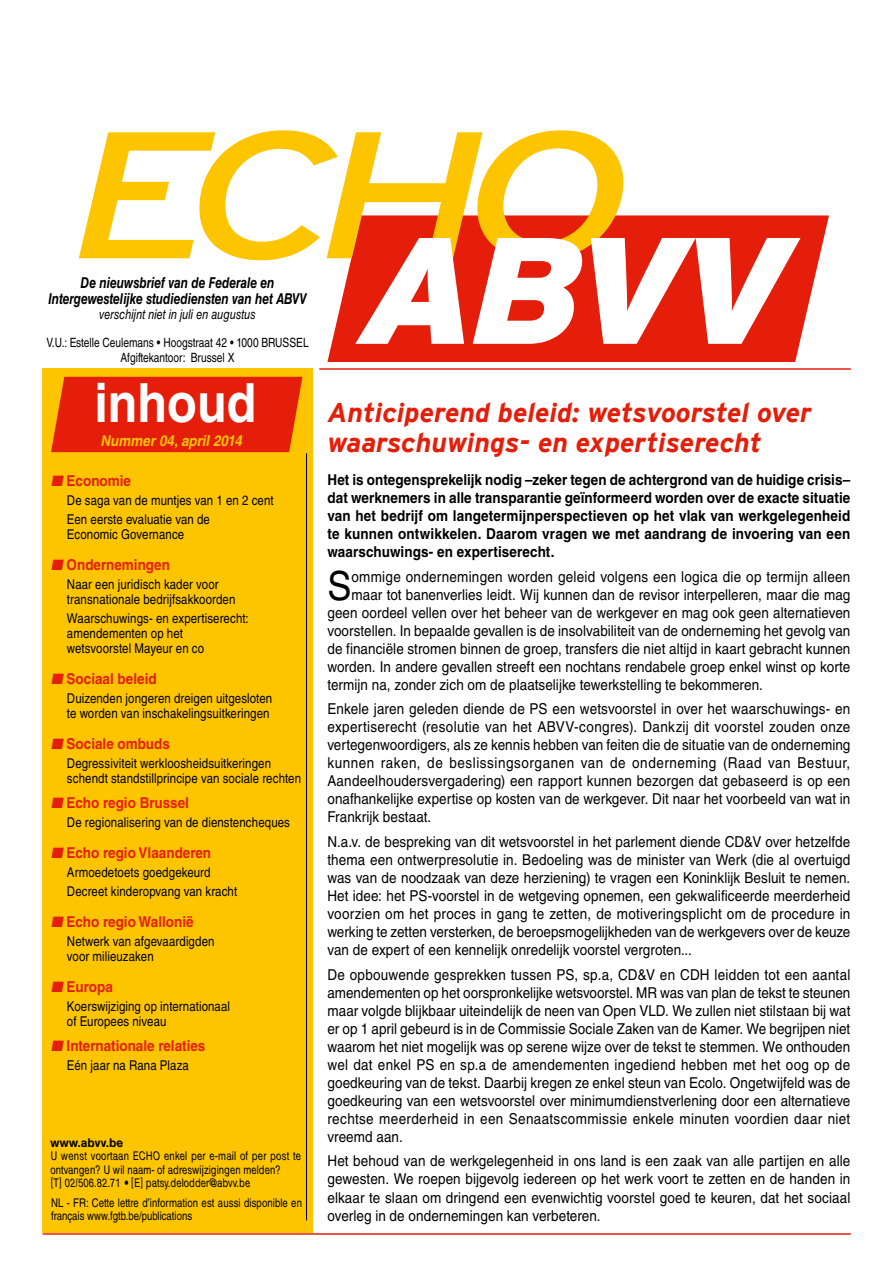
<style>
.page{position:relative;width:893px;height:1263px;background:#fff}
.page>*{position:absolute;margin:0;border:0;box-sizing:border-box;transform-origin:0 0}
.t1{font:italic 180px "Interstate";color:#fdc500;scale:1.33 1}
.t2{font:italic 900 151.2px "Interstate";color:#fff}
.t3{font:700 54px "Helvetica LT Std";color:#fff;scale:.9 1}
.t4{font:40.05px "Helvetica LT Std";color:#000;scale:.9 1}
.t5{font:italic 700 27px/30px "Interstate";color:#e41e0a}
.t6{font:15px/18px "Helvetica LT Std";letter-spacing:.005em;color:#000;text-align:justify;scale:.9 1}
.t7{font:700 15px/18px "Helvetica LT Std";letter-spacing:.005em;color:#000;text-align:justify;scale:.9 1}
.t8{font:700 15px "Helvetica LT Std";color:#e41e0a;scale:.9 1}
.t9{font:italic 700 15px/16.5px "Helvetica LT Std";color:#000;text-align:center;scale:.8 1}
.t10{font:italic 700 15px "Helvetica LT Std";color:#fdc500;scale:.9 1}
.t11{font:13.5px/15px "Helvetica LT Std";letter-spacing:.01em;color:#000;scale:.85 1}
.t12{font:italic 13.5px "Helvetica LT Std";color:#000;scale:.8 1}
.t13{font:12.75px/15px "Helvetica LT Std";color:#000;text-align:center;scale:.8 1}
.t14{font:italic 12px/13.5px "Helvetica LT Std";color:#000;scale:.8 1}
.t15{font:12px/13.5px "Helvetica LT Std";color:#000;scale:.8 1}
.t16{font:italic 700 12px "Helvetica LT Std";color:#000}
</style>
<div class="page">
<svg style="left:327px;top:215px;width:502px;height:147px;background:#e52e1b"></svg>
<div style="left:43px;top:368px;width:270px;height:865px;background:#fdc500"></div>
<div style="left:51px;top:377px;width:251px;height:75px;background:#e41e0a"></div>
<hr style="left:306px;top:453px;width:1px;height:767px;background:#000">
<hr style="left:319px;top:368px;width:532px;height:2px;background:#e41e0a">
<hr style="left:43px;top:1233px;width:808px;height:2px;background:#e41e0a">
<h1 class="t1" style="left:68px;top:94px;width:425px">ECHO</h1>
<h2 class="t2" style="left:358px;top:204px;width:431px">ABVV</h2>
<p class="t9" style="left:48px;top:274px;width:324px">De nieuwsbrief van de Federale en<br>Intergewestelijke studiediensten van het ABVV</p>
<p class="t12" style="left:99px;top:307px;width:197px">verschijnt niet in juli en augustus</p>
<p class="t13" style="left:46px;top:335px;width:329px">V.U.: Estelle Ceulemans • Hoogstraat 42 • 1000 BRUSSEL<br>Afgiftekantoor: Brussel X</p>
<h3 class="t3" style="left:94px;top:370px;width:181px">inhoud</h3>
<p class="t10" style="left:101px;top:431px;width:162px">Nummer04,april2014</p>
<p class="t8" style="left:51px;top:471px;width:91px">■ Economie</p>
<p class="t11" style="left:67px;top:490px;width:245px;line-height:19.2px">De saga van de muntjes van 1 en 2 cent<br>Een eerste evaluatie van de</p>
<p class="t11" style="left:67px;top:527px;width:140px">Economic Governance</p>
<p class="t8" style="left:51px;top:555px;width:134px">■ Ondernemingen</p>
<p class="t11" style="left:67px;top:577px;width:200px">Naar een juridisch kader voor transnationale bedrijfsakkoorden</p>
<p class="t11" style="left:67px;top:611px;width:215px">Waarschuwings- en expertiserecht: amendementen op het wetsvoorstel Mayeur en co</p>
<p class="t8" style="left:51px;top:670px;width:119px">■ Sociaal beleid</p>
<p class="t11" style="left:67px;top:691px;width:243px">Duizenden jongeren dreigen uitgesloten te worden van inschakelingsuitkeringen</p>
<p class="t8" style="left:51px;top:735px;width:134px">■ Sociale ombuds</p>
<p class="t11" style="left:67px;top:756px;width:277px">Degressiviteit werkloosheidsuitkeringen schendt standstillprincipe van sociale rechten</p>
<p class="t8" style="left:51px;top:793px;width:155px">■ Echo regio Brussel</p>
<p class="t11" style="left:67px;top:815px;width:264px">De regionalisering van de dienstencheques</p>
<p class="t8" style="left:51px;top:843px;width:179px">■ Echo regio Vlaanderen</p>
<p class="t11" style="left:67px;top:863px;width:202px;line-height:19.2px">Armoedetoets goedgekeurd<br>Decreet kinderopvang van kracht</p>
<p class="t8" style="left:51px;top:912px;width:160px">■ Echo regio Wallonië</p>
<p class="t11" style="left:67px;top:934px;width:175px">Netwerk van afgevaardigden voor milieuzaken</p>
<p class="t8" style="left:51px;top:977px;width:70px">■ Europa</p>
<p class="t11" style="left:67px;top:999px;width:193px">Koerswijziging op internationaal of Europees niveau</p>
<p class="t8" style="left:51px;top:1036px;width:173px">■ Internationale relaties</p>
<p class="t11" style="left:67px;top:1058px;width:145px">Eén jaar na Rana Plaza</p>
<p class="t16" style="left:51px;top:1135px;width:77px">www.abvv.be</p>
<p class="t14" style="left:51px;top:1149px;width:318px">U wenst voortaan ECHO enkel per e-mail of per post te ontvangen? U wilnaam-of adreswijzigingen melden?<br>[T] 02/506.82.71 • [E] patsy.delodder@abvv.be</p>
<p class="t15" style="left:51px;top:1196px;width:315px">NL - FR: Cette lettre d’information est aussi disponible en français www.fgtb.be/publications</p>
<h3 class="t5" style="left:327px;top:397px;width:486px">Anticiperend beleid: wetsvoorstel over waarschuwings- en expertiserecht</h3>
<p class="t7" style="left:327px;top:470px;width:583px">Het is ontegensprekelijk nodig –zeker tegen de achtergrond van de huidige crisis– dat werknemers in alle transparantie geïnformeerd worden over de exacte situatie van het bedrijf om langetermijnperspectieven op het vlak van werkgelegenheid te kunnen ontwikkelen. Daarom vragen we met aandrang de invoering van een waarschuwings- en expertiserecht.</p>
<h3 class="t4" style="left:327px;top:562px;width:28px">S</h3>
<p class="t6" style="left:351px;top:567px;width:556px">ommige ondernemingen worden geleid volgens een logica die op termijn alleen</p>
<p class="t6" style="left:351px;top:585px;width:556px">maar tot banenverlies leidt. Wij kunnen dan de revisor interpelleren, maar die mag</p>
<p class="t6" style="left:327px;top:603px;width:583px">geen oordeel vellen over het beheer van de werkgever en mag ook geen alternatieven</p>
<p class="t6" style="left:327px;top:621px;width:583px">voorstellen. In bepaalde gevallen is de insolvabiliteit van de onderneming het gevolg van</p>
<p class="t6" style="left:327px;top:639px;width:583px">de financiële stromen binnen de groep, transfers die niet altijd in kaart gebracht kunnen</p>
<p class="t6" style="left:327px;top:657px;width:583px">worden. In andere gevallen streeft een nochtans rendabele groep enkel winst op korte</p>
<p class="t6" style="left:327px;top:675px;width:485px">termijn na, zonder zich om de plaatselijke tewerkstelling te bekommeren.</p>
<p class="t6" style="left:327px;top:700px;width:583px">Enkele jaren geleden diende de PS een wetsvoorstel in over het waarschuwings- en expertiserecht (resolutie van het ABVV-congres). Dankzij dit voorstel zouden onze vertegenwoordigers, als ze kennis hebben van feiten die de situatie van de onderneming kunnen raken, de beslissingsorganen van de onderneming (Raad van Bestuur, Aandeelhoudersvergadering) een rapport kunnen bezorgen dat gebaseerd is op een onafhankelijke expertise op kosten van de werkgever. Dit naar het voorbeeld van wat in Frankrijk bestaat.</p>
<p class="t6" style="left:327px;top:832px;width:583px">N.a.v. de bespreking van dit wetsvoorstel in het parlement diende CD&amp;V over hetzelfde thema een ontwerpresolutie in. Bedoeling was de minister van Werk (die al overtuigd was van de noodzaak van deze herziening) te vragen een Koninklijk Besluit te nemen.<br>Het idee: het PS-voorstel in de wetgeving opnemen, een gekwalificeerde meerderheid voorzien om het proces in gang te zetten, de motiveringsplicht om de procedure in werking te zetten versterken, de beroepsmogelijkheden van de werkgevers over de keuze van de expert of een kennelijk onredelijk voorstel vergroten...</p>
<p class="t6" style="left:327px;top:965px;width:583px">De opbouwende gesprekken tussen PS, sp.a, CD&amp;V en CDH leidden tot een aantal amendementen op het oorspronkelijke wetsvoorstel. MR was van plan de tekst te steunen maar volgde blijkbaar uiteindelijk de neen van Open VLD. We zullen niet stilstaan bij wat er op 1 april gebeurd is in de Commissie Sociale Zaken van de Kamer. We begrijpen niet waarom het niet mogelijk was op serene wijze over de tekst te stemmen. We onthouden wel dat enkel PS en sp.a de amendementen ingediend hebben met het oog op de goedkeuring van de tekst. Daarbij kregen ze enkel steun van Ecolo. Ongetwijfeld was de goedkeuring van een wetsvoorstel over minimumdienstverlening door een alternatieve rechtse meerderheid in een Senaatscommissie enkele minuten voordien daar niet vreemd aan.</p>
<p class="t6" style="left:327px;top:1152px;width:583px">Het behoud van de werkgelegenheid in ons land is een zaak van alle partijen en alle gewesten. We roepen bijgevolg iedereen op het werk voort te zetten en de handen in elkaar te slaan om dringend een evenwichtig voorstel goed te keuren, dat het sociaal overleg in de ondernemingen kan verbeteren.</p>
</div>
